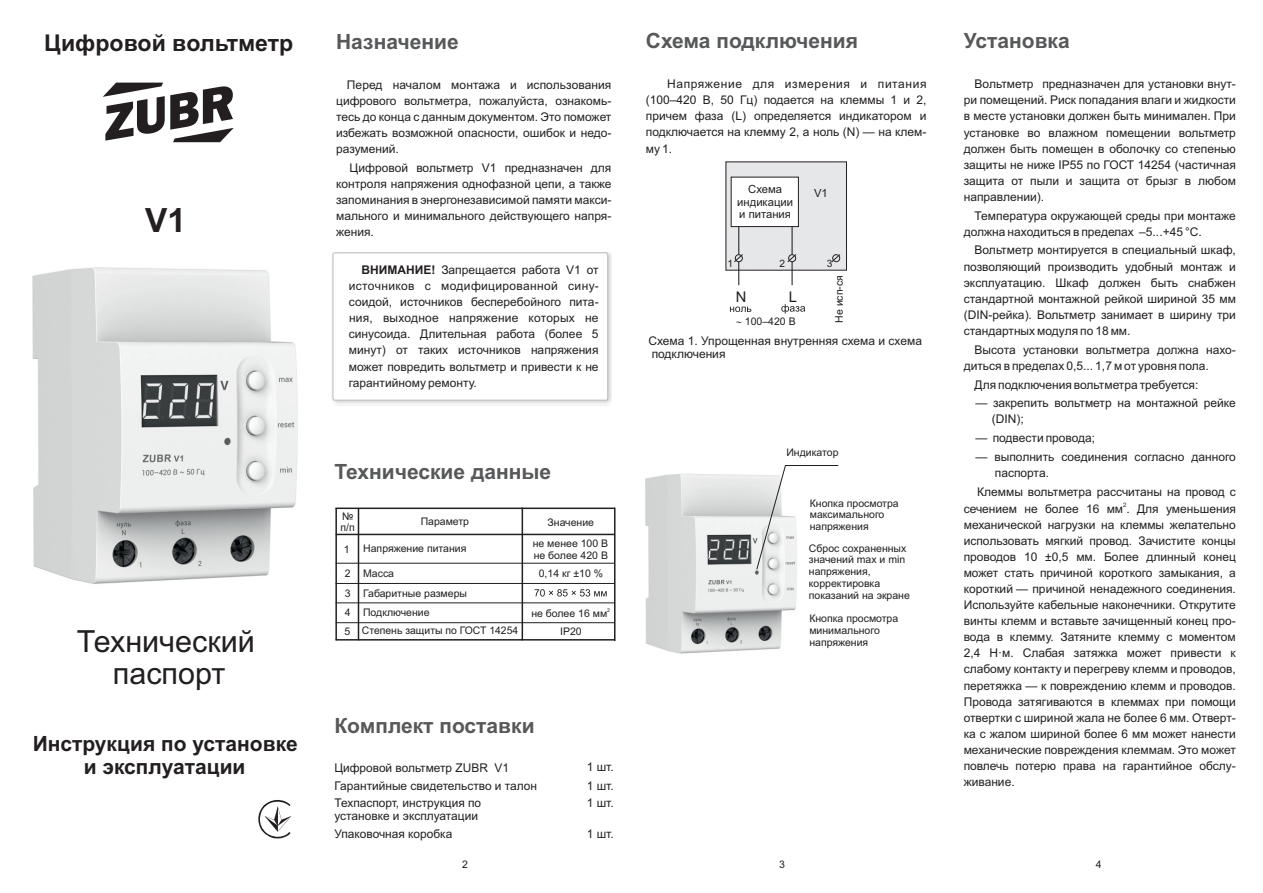
<style>
.page{position:relative;width:1263px;height:893px;background:#fff}
.page>*{position:absolute;margin:0;border:0;box-sizing:border-box;transform-origin:0 0}
.t1{font:700 33.45px "Arial";color:#231f20}
.t2{font:30.45px/32.7px "Arial";color:#231f20;text-align:center}
.t3{font:700 23.1px "Arial";color:#231f20}
.t4{font:700 21px "Arial";color:#57585a}
.t5{font:700 21px/23.1px "Arial";color:#231f20;text-align:center}
.t6{font:14.7px "Arial";color:#231f20}
.t7{font:12px/16px "Arial";color:#231f20}
.t8{font:11.25px/12.6px "Arial";color:#231f20;text-align:center}
.t9{font:10.5px/11.7px "Arial";color:#231f20}
.t10{font:10.2px "Arial";color:#231f20}
.t11{font:6px "Arial";color:#231f20}
.t12{font:5.25px "Arial";color:#231f20}
.s1{font-weight:700}
</style>
<div class="page">
<svg style="left:103px;top:83px;width:131px;height:59px"></svg>
<svg style="left:258px;top:800px;width:33px;height:39px"></svg>
<img style="left:32px;top:267px;width:266px;height:317px">
<img style="left:645px;top:473px;width:152px;height:181px">
<div style="left:331px;top:252px;width:281px;height:153px;background:#000002;opacity:.22"></div>
<svg style="left:333px;top:253px;width:275px;height:147px"></svg>
<hr style="left:335px;top:508px;width:280px;height:1px;background:#231f20">
<hr style="left:358px;top:508px;width:1px;height:132px;background:#231f20">
<hr style="left:336px;top:534px;width:279px;height:1px;background:#231f20">
<hr style="left:336px;top:563px;width:279px;height:1px;background:#231f20">
<hr style="left:336px;top:583px;width:279px;height:1px;background:#231f20">
<hr style="left:336px;top:602px;width:279px;height:1px;background:#231f20">
<hr style="left:336px;top:622px;width:279px;height:1px;background:#231f20">
<hr style="left:336px;top:639px;width:279px;height:2px;background:#231f20">
<hr style="left:522px;top:508px;width:1px;height:132px;background:#231f20">
<hr style="left:614px;top:508px;width:1px;height:133px;background:#231f20">
<hr style="left:335px;top:508px;width:2px;height:132px;background:#231f20">
<svg style="left:535px;top:589px;width:72px;height:7px"></svg>
<svg style="left:781px;top:304px;width:24px;height:10px"></svg>
<svg style="left:730px;top:307px;width:21px;height:5px"></svg>
<svg style="left:726px;top:162px;width:121px;height:123px"></svg>
<svg style="left:756px;top:465px;width:83px;height:105px"></svg>
<h3 class="t3" style="left:44px;top:34px;width:250px">Цифровой вольтметр</h3>
<h1 class="t1" style="left:145px;top:207px;width:42px">V1</h1>
<h2 class="t2" style="left:77px;top:627px;width:179px">Технический паспорт</h2>
<h3 class="t5" style="left:33px;top:734px;width:267px">Инструкция по установке и эксплуатации</h3>
<h3 class="t4" style="left:336px;top:33px;width:124px">Назначение</h3>
<p class="t7" style="left:336px;top:78px;width:277px;text-align:justify;text-indent:11px">Перед началом монтажа и использования цифрового вольтметра, пожалуйста, ознакомь&shy;тесь до конца с данным документом. Это поможет избежать возможной опасности, ошибок и недо&shy;разумений.</p>
<p class="t7" style="left:336px;top:161px;width:277px;text-align:justify;text-indent:14px">Цифровой вольтметр V1 предназначен для контроля напряжения однофазной цепи, а также запоминания в энергонезависимой памяти макси&shy;мального и минимального действующего напря&shy;жения.</p>
<p class="t7" style="left:349px;top:263px;width:251px;text-align:justify;text-indent:13px"><span class="s1">ВНИМАНИЕ!</span> Запрещается работа V1 от источников с модифицированной сину&shy;соидой, источников бесперебойного пита&shy;ния, выходное напряжение которых не синусоида. Длительная работа (более 5 минут) от таких источников напряжения может повредить вольтметр и привести к не гарантийному ремонту.</p>
<h3 class="t4" style="left:334px;top:463px;width:218px">Технические данные</h3>
<p class="t9" style="left:341px;top:511px;width:16px">№ п/п</p>
<p class="t9" style="left:421px;top:517px;width:50px">Параметр</p>
<p class="t9" style="left:547px;top:517px;width:48px">Значение</p>
<p class="t9" style="left:539px;top:569px;width:66px">0,14 кг ±10 %</p>
<p class="t9" style="left:363px;top:607px;width:68px">Подключение</p>
<p class="t12" style="left:607px;top:608px;width:4px">2</p>
<p class="t9" style="left:533px;top:538px;width:77px">не менее 100 В не более 420 В</p>
<p class="t9" style="left:363px;top:543px;width:105px">Напряжение питания</p>
<p class="t9" style="left:363px;top:565px;width:105px;line-height:19.2px">Масса<br>Габаритные размеры</p>
<p class="t9" style="left:362px;top:626px;width:158px">Степень защиты по ГОСТ 14254</p>
<p class="t9" style="left:344px;top:544px;width:7px">1</p>
<p class="t9" style="left:345px;top:565px;width:7px;line-height:19.6px;text-align:justify">2<br>3<br>4</p>
<p class="t9" style="left:345px;top:626px;width:7px">5</p>
<p class="t9" style="left:560px;top:626px;width:23px">IP20</p>
<p class="t9" style="left:531px;top:609px;width:77px">не более 16 мм</p>
<h3 class="t4" style="left:334px;top:718px;width:202px">Комплект поставки</h3>
<p class="t7" style="left:334px;top:761px;width:176px">Цифровой вольтметр ZUBR V1</p>
<p class="t7" style="left:334px;top:779px;width:204px">Гарантийные свидетельство и талон<br>Техпаспорт, инструкция по</p>
<p class="t7" style="left:334px;top:808px;width:145px;line-height:17.5px">установке и эксплуатации<br>Упаковочная коробка</p>
<p class="t7" style="left:587px;top:758px;width:28px;line-height:19.2px">1 шт.<br>1 шт.</p>
<p class="t7" style="left:587px;top:796px;width:28px">1 шт.</p>
<p class="t7" style="left:587px;top:826px;width:28px">1 шт.</p>
<h3 class="t4" style="left:646px;top:33px;width:214px">Схема подключения</h3>
<p class="t7" style="left:646px;top:77px;width:282px;text-align:justify;text-indent:21px">Напряжение для измерения и питания (100–420 В, 50 Гц) подается на клеммы 1 и 2, причем фаза (L) определяется индикатором и подключается на клемму 2, а ноль (N) — на клем&shy;му 1.</p>
<p class="t8" style="left:737px;top:184px;width:57px">Cхема индикации и питания</p>
<p class="t8" style="left:814px;top:188px;width:15px">V1</p>
<p class="t10" style="left:728px;top:259px;width:7px">1</p>
<p class="t10" style="left:779px;top:259px;width:7px">2</p>
<p class="t10" style="left:827px;top:259px;width:7px">3</p>
<p class="t6" style="left:736px;top:291px;width:12px">N</p>
<p class="t6" style="left:789px;top:292px;width:10px">L</p>
<p class="t9" style="left:745px;top:317px;width:52px">100–420 В</p>
<p class="t9" style="left:834px;top:323px;width:49px;rotate:-90deg">Не исп-ся</p>
<p class="t7" style="left:648px;top:335px;width:275px;line-height:13.4px">Схема 1. Упрощенная внутренняя схема и схема подключения</p>
<p class="t9" style="left:786px;top:448px;width:54px">Индикатор</p>
<p class="t9" style="left:810px;top:498px;width:90px">Кнопка просмотра максимального напряжения</p>
<p class="t9" style="left:809px;top:543px;width:102px">Сброс сохраненных значений max и min напряжения, корректировка показаний на экране</p>
<p class="t9" style="left:809px;top:614px;width:90px">Кнопка просмотра минимального напряжения</p>
<h3 class="t4" style="left:964px;top:33px;width:108px">Установка</h3>
<p class="t7" style="left:964px;top:77px;width:274px;text-align:justify;text-indent:11px">Вольтметр предназначен для установки внут&shy;ри помещений. Риск попадания влаги и жидкости в месте установки должен быть минимален. При установке во влажном помещении вольтметр должен быть помещен в оболочку со степенью защиты не ниже IP55 по ГОСТ 14254 (частичная защита от пыли и защита от брызг в любом направлении).</p>
<p class="t7" style="left:964px;top:208px;width:274px;text-indent:11px">Температура окружающей среды при монтаже должна находиться в пределах –5...+45 °С.</p>
<p class="t7" style="left:964px;top:243px;width:274px;text-align:justify;text-indent:11px">Вольтметр монтируется в специальный шкаф, позволяющий производить удобный монтаж и эксплуатацию. Шкаф должен быть снабжен стандартной монтажной рейкой шириной 35 мм (DIN-рейка). Вольтметр занимает в ширину три стандартных модуля по 18 мм.</p>
<p class="t7" style="left:964px;top:343px;width:274px;text-indent:11px">Высота установки вольтметра должна нахо&shy;диться в пределах 0,5... 1,7 м от уровня пола.</p>
<p class="t7" style="left:974px;top:377px;width:225px">Для подключения вольтметра требуется:</p>
<p class="t7" style="left:992px;top:396px;width:245px;text-indent:-16px">— закрепить вольтметр на монтажной рейке (DIN);</p>
<p class="t7" style="left:975px;top:431px;width:121px">— подвести провода;</p>
<p class="t7" style="left:995px;top:450px;width:242px;text-indent:-19px">— выполнить соединения согласно данного паспорта.</p>
<p class="t7" style="left:977px;top:485px;width:260px">Клеммы вольтметра рассчитаны на провод с</p>
<p class="t11" style="left:1123px;top:502px;width:5px">2</p>
<p class="t7" style="left:964px;top:501px;width:274px;text-align:justify">сечением не более 16 мм . Для уменьшения механической нагрузки на клеммы желательно использовать мягкий провод. Зачистите концы проводов 10 ±0,5 мм. Более длинный конец может стать причиной короткого замыкания, а короткий — причиной ненадежного соединения.<br>Используйте кабельные наконечники. Открутите винты клемм и вставьте зачищенный конец про&shy;вода в клемму. Затяните клемму с моментом 2,4 Н·м. Слабая затяжка может привести к слабому контакту и перегреву клемм и проводов, перетяжка — к повреждению клемм и проводов.<br>Провода затягиваются в клеммах при помощи отвертки с шириной жала не более 6 мм. Отверт&shy;ка с жалом шириной более 6 мм может нанести механические повреждения клеммам. Это может повлечь потерю права на гарантийное обслу&shy;живание.</p>
<p class="t9" style="left:462px;top:859px;width:7px">2</p>
<p class="t9" style="left:779px;top:859px;width:7px">3</p>
<p class="t9" style="left:1096px;top:859px;width:7px">4</p>
</div>
